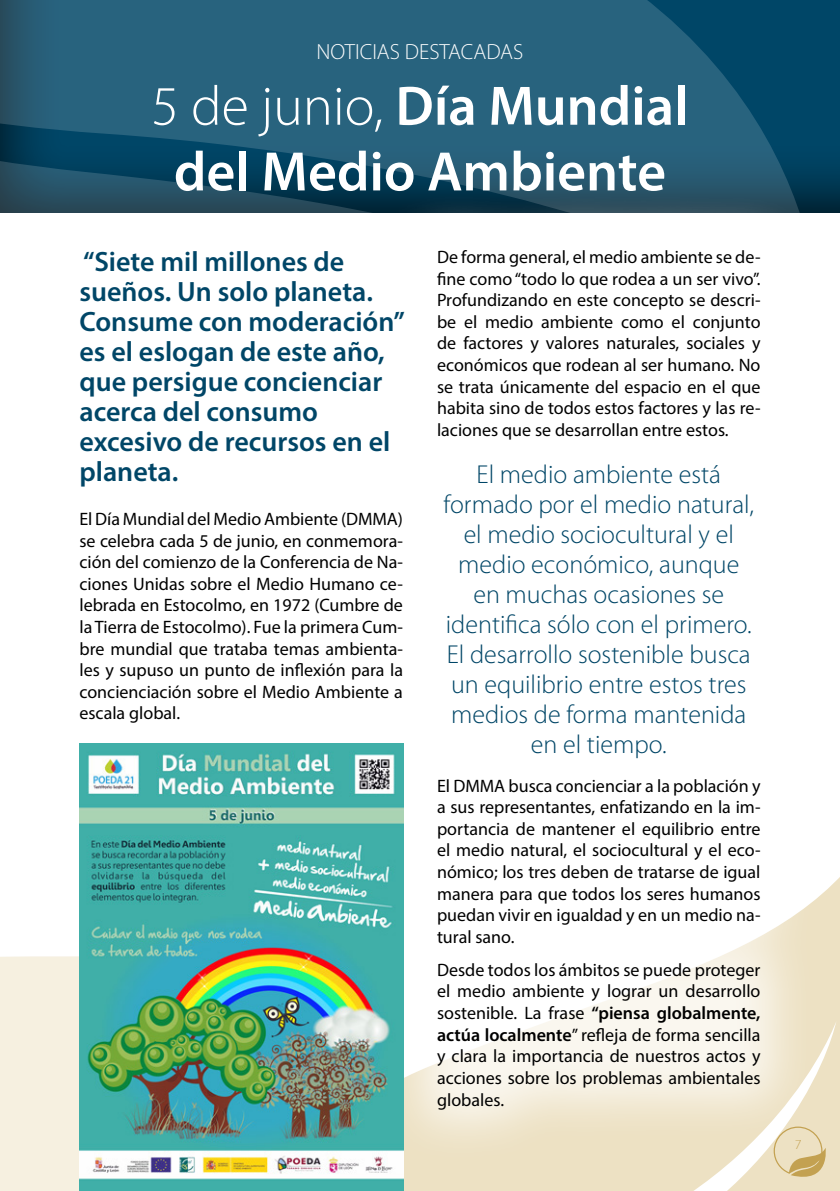
<style>
.page{position:relative;width:840px;height:1191px;background:#fff}
.page>*{position:absolute;margin:0;border:0;box-sizing:border-box;transform-origin:0 0}
.t1{font:600 56px "Myriad Pro";color:#fff}
.t2{font:600 28px/30px "Myriad Pro";color:#004667}
.t3{font:300 26px/30px "Myriad Pro";color:#004667;text-align:center}
.t4{font:300 22px "Myriad Pro";color:#fff}
.t5{font:18px/21.6px "Myriad Pro";color:#000;text-align:justify}
.t6{font:300 14px "Myriad Pro";color:#d2b76a}
.s1{font-weight:300}
.s2{font-weight:600}
</style>
<div class="page">
<div style="left:0;top:956px;width:79px;height:235px;background:#f6f0e0"></div>
<svg style="left:813px;top:878px;width:26px;height:313px;background:#eee3c7"></svg>
<svg style="left:403px;top:1021px;width:432px;height:170px;background:#eee3c7"></svg>
<svg style="left:773px;top:1126px;width:54px;height:52px"></svg>
<div style="left:0;top:0;width:839px;height:215px;background:#000;opacity:.75"></div>
<svg style="left:0;top:0;width:819px;height:215px;background:#205a74"></svg>
<div style="left:373px;top:188px;width:440px;height:972px;background:#fff;opacity:.75"></div>
<img style="left:79px;top:743px;width:324px;height:448px">
<p class="t4" style="left:316px;top:40px;width:208px">NOTICIAS DESTACADAS</p>
<p class="t1" style="left:151px;top:70px;width:538px"><span class="s1">5 de junio,</span> Día Mundial</p>
<p class="t1" style="left:174px;top:136px;width:493px">del Medio Ambiente</p>
<p class="t2" style="left:79px;top:245px;width:327px">“Siete mil millones de sueños. Un solo planeta.<br>Consume con moderación” es el eslogan de este año, que persigue concienciar acerca del consumo excesivo de recursos en el planeta.</p>
<p class="t5" style="left:79px;top:508px;width:325px">El Día Mundial del Medio Ambiente (DMMA) se celebra cada 5 de junio, en conmemora&shy;ción del comienzo de la Conferencia de Na&shy;ciones Unidas sobre el Medio Humano ce&shy;lebrada en Estocolmo, en 1972 (Cumbre de la Tierra de Estocolmo). Fue la primera Cum&shy;bre mundial que trataba temas ambienta&shy;les y supuso un punto de inflexión para la concienciación sobre el Medio Ambiente a escala global.</p>
<p class="t5" style="left:437px;top:246px;width:325px">De forma general, el medio ambiente se de&shy;fine como “todo lo que rodea a un ser vivo”.<br>Profundizando en este concepto se descri&shy;be el medio ambiente como el conjunto de factores y valores naturales, sociales y económicos que rodean al ser humano. No se trata únicamente del espacio en el que habita sino de todos estos factores y las re&shy;laciones que se desarrollan entre estos.</p>
<p class="t3" style="left:443px;top:460px;width:312px">El medio ambiente está formado por el medio natural, el medio sociocultural y el medio económico, aunque en muchas ocasiones se identifica sólo con el primero.<br>El desarrollo sostenible busca un equilibrio entre estos tres medios de forma mantenida en el tiempo.</p>
<p class="t5" style="left:437px;top:774px;width:325px">El DMMA busca concienciar a la población y a sus representantes, enfatizando en la im&shy;portancia de mantener el equilibrio entre el medio natural, el sociocultural y el eco&shy;nómico; los tres deben de tratarse de igual manera para que todos los seres humanos puedan vivir en igualdad y en un medio na&shy;tural sano.</p>
<p class="t5" style="left:437px;top:958px;width:325px">Desde todos los ámbitos se puede proteger el medio ambiente y lograr un desarrollo sostenible. La frase <span class="s2">“piensa globalmente, actúa localmente</span>” refleja de forma sencilla y clara la importancia de nuestros actos y acciones sobre los problemas ambientales globales.</p>
<p class="t6" style="left:794px;top:1137px;width:8px">7</p>
</div>
